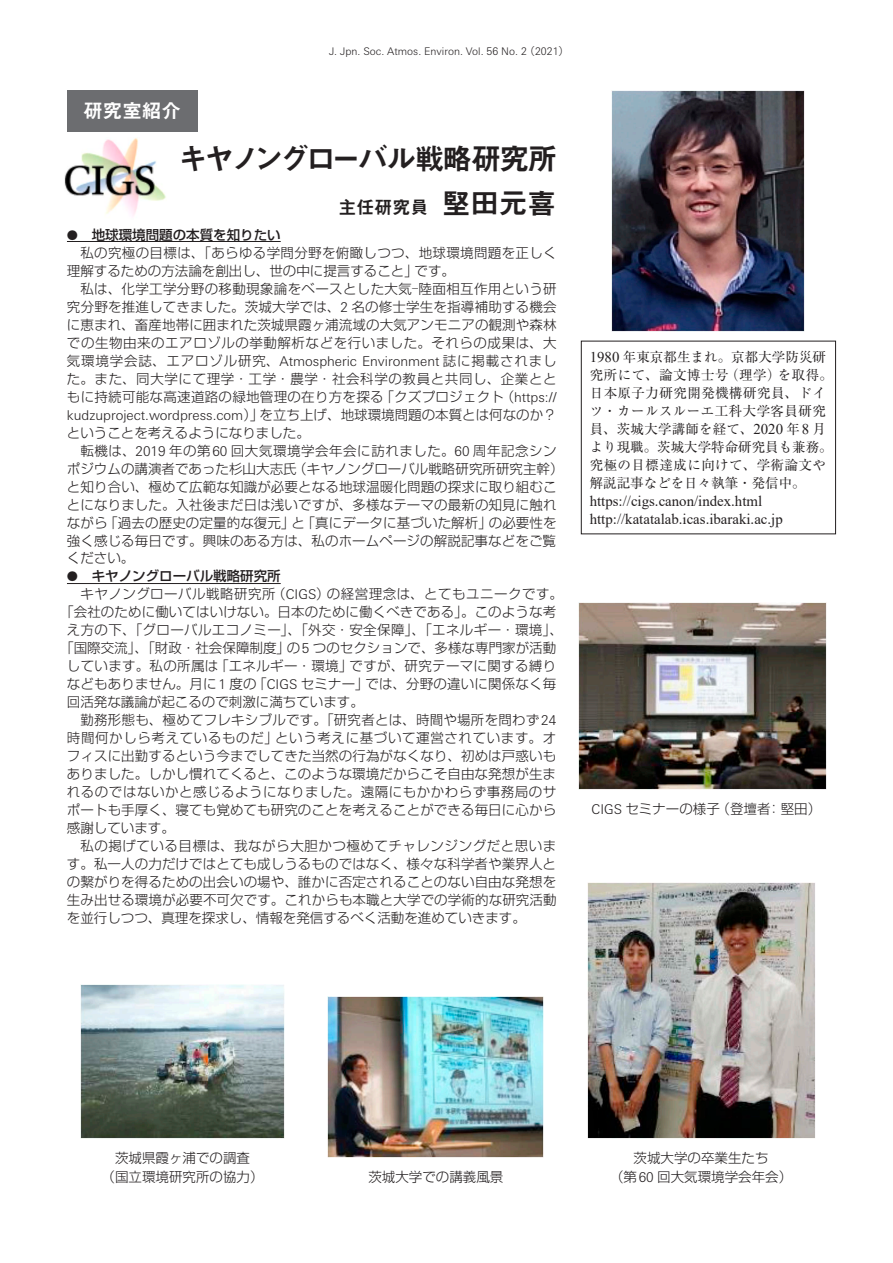
<style>
.page{position:relative;width:893px;height:1263px;background:#fff}
.page>*{position:absolute;margin:0;border:0;box-sizing:border-box;transform-origin:0 0}
.t1{font:30px "Midashi Go Pr 6 MB31";letter-spacing:-.105em;color:#231f20}
.t2{font:19.5px "Midashi Go Pr 6 MB31";color:#fff}
.t3{font:18px "Midashi Go Pr 6 MB31";color:#231f20}
.t4{font:14.85px/18px "Times New Roman";color:#231f20}
.t5{font:300 13.5px/19.5px "Shin Go Pr 6";letter-spacing:.01em;color:#231f20;text-align:center}
.t6{font:300 13.5px "Shin Go Pr 6";letter-spacing:.04em;color:#231f20}
.t7{font:13.5px/18px "Ryumin Pr 6";letter-spacing:.035em;color:#231f20}
.t8{font:300 13.5px "Shin Go Pr 6";letter-spacing:.045em;color:#231f20}
.t9{font:300 13.5px "Univers Next W1 G";color:#231f20}
.t10{font:300 13.5px "Shin Go Pr 6";letter-spacing:.06em;color:#231f20}
.t11{font:300 13.5px "Shin Go Pr 6";letter-spacing:.035em;color:#231f20}
.t12{font:500 13.5px "Shin Go Pr 6";color:#231f20}
.t13{font:300 10.5px "Univers Next W1 G";color:#231f20}
.s1{font-family:"Shin Go Pr 6"}
.s2{font-size:28.5px}
.s3{font-family:"Koz Min Pro"}
.s4{font-family:"Univers Next W1 G"}
.s5{font-family:"Times New Roman";font-size:14.85px}
</style>
<div class="page">
<div style="left:67px;top:90px;width:130px;height:41px;background:#6c6d70"></div>
<hr style="left:67px;top:241px;width:214px;height:1px;background:#231f20">
<hr style="left:67px;top:583px;width:214px;height:1px;background:#231f20">
<img style="left:579px;top:603px;width:248px;height:187px">
<img style="left:65px;top:138px;width:101px;height:78px">
<img style="left:587px;top:883px;width:228px;height:255px">
<img style="left:328px;top:997px;width:216px;height:160px">
<img style="left:81px;top:985px;width:204px;height:153px">
<img style="left:612px;top:90px;width:192px;height:242px">
<div style="left:581px;top:341px;width:255px;height:193px;border:1px solid #231f20"></div>
<h2 class="t2" style="left:83px;top:95px;width:99px">研究室紹介</h2>
<p class="t13" style="left:329px;top:45px;width:241px">J. Jpn. Soc. Atmos. Environ. Vol. 56 No. 2 <span class="s1">（</span>2021<span class="s1">）</span></p>
<h1 class="t1" style="left:178px;top:135px;width:381px">キヤノングローバル戦略研究所</h1>
<h3 class="t3" style="left:339px;top:193px;width:219px">主任研究員 <span class="s2">堅田元喜</span></h3>
<p class="t12" style="left:67px;top:223px;width:215px">● 地球環境問題の本質を知りたい</p>
<p class="t5" style="left:80px;top:241px;width:478px">私の究極の目標は、「あらゆる学問分野を俯瞰しつつ、地球環境問題を正しく</p>
<p class="t5" style="left:67px;top:259px;width:390px">理解するための方法論を創出し、世の中に提言すること」です。</p>
<p class="t5" style="left:80px;top:277px;width:478px">私は、化学工学分野の移動現象論をベースとした大気<span class="s3">‒</span>陸面相互作用という研</p>
<p class="t5" style="left:67px;top:295px;width:491px">究分野を推進してきました。茨城大学では、<span class="s4">2</span> 名の修士学生を指導補助する機会</p>
<p class="t5" style="left:67px;top:313px;width:491px">に恵まれ、畜産地帯に囲まれた茨城県霞ヶ浦流域の大気アンモニアの観測や森林</p>
<p class="t6" style="left:67px;top:331px;width:491px">での生物由来のエアロゾルの挙動解析などを行いました。それらの成果は、大</p>
<p class="t10" style="left:67px;top:349px;width:491px">気環境学会誌、エアロゾル研究、<span class="s4">Atmospheric Environment</span> 誌に掲載されまし</p>
<p class="t8" style="left:67px;top:367px;width:491px">た。また、同大学にて理学・工学・農学・社会科学の教員と共同し、企業とと</p>
<p class="t5" style="left:67px;top:385px;width:491px">もに持続可能な高速道路の緑地管理の在り方を探る「クズプロジェクト（<span class="s4">https://</span></p>
<p class="t9" style="left:67px;top:407px;width:491px">kudzuproject.wordpress.com<span class="s1">）」を立ち上げ、地球環境問題の本質とは何なのか？</span></p>
<p class="t5" style="left:67px;top:421px;width:244px">ということを考えるようになりました。</p>
<p class="t6" style="left:80px;top:439px;width:478px">転機は、<span class="s4">2019</span> 年の第<span class="s4">60</span> 回大気環境学会年会に訪れました。<span class="s4">60</span> 周年記念シン</p>
<p class="t5" style="left:67px;top:457px;width:498px">ポジウムの講演者であった杉山大志氏（キヤノングローバル戦略研究所研究主幹）</p>
<p class="t5" style="left:67px;top:475px;width:491px">と知り合い、極めて広範な知識が必要となる地球温暖化問題の探求に取り組むこ</p>
<p class="t5" style="left:67px;top:493px;width:491px">とになりました。入社後まだ日は浅いですが、多様なテーマの最新の知見に触れ</p>
<p class="t5" style="left:67px;top:511px;width:491px">ながら「過去の歴史の定量的な復元」と「真にデータに基づいた解析」の必要性を</p>
<p class="t5" style="left:67px;top:529px;width:491px">強く感じる毎日です。興味のある方は、私のホームページの解説記事などをご覧</p>
<p class="t5" style="left:67px;top:547px;width:69px">ください。</p>
<p class="t12" style="left:67px;top:565px;width:215px">● キヤノングローバル戦略研究所</p>
<p class="t11" style="left:80px;top:583px;width:484px">キヤノングローバル戦略研究所（<span class="s4">CIGS</span>）の経営理念は、とてもユニークです。</p>
<p class="t5" style="left:60px;top:601px;width:497px">「会社のために働いてはいけない。日本のために働くべきである」。このような考</p>
<p class="t5" style="left:67px;top:619px;width:498px">え方の下、「グローバルエコノミー」、「外交・安全保障」、「エネルギー・環境」、</p>
<p class="t5" style="left:60px;top:637px;width:498px">「国際交流」、「財政・社会保障制度」の<span class="s4">5</span> つのセクションで、多様な専門家が活動</p>
<p class="t5" style="left:67px;top:655px;width:491px">しています。私の所属は「エネルギー・環境」ですが、研究テーマに関する縛り</p>
<p class="t5" style="left:67px;top:673px;width:491px">などもありません。月に<span class="s4">1</span> 度の「<span class="s4">CIGS</span> セミナー」では、分野の違いに関係なく毎</p>
<p class="t5" style="left:67px;top:691px;width:298px">回活発な議論が起こるので刺激に満ちています。</p>
<p class="t5" style="left:80px;top:709px;width:477px">勤務形態も、極めてフレキシブルです。「研究者とは、時間や場所を問わず<span class="s4">24</span></p>
<p class="t8" style="left:67px;top:727px;width:491px">時間何かしら考えているものだ」という考えに基づいて運営されています。オ</p>
<p class="t5" style="left:67px;top:745px;width:491px">フィスに出勤するという今までしてきた当然の行為がなくなり、初めは戸惑いも</p>
<p class="t5" style="left:67px;top:763px;width:491px">ありました。しかし慣れてくると、このような環境だからこそ自由な発想が生ま</p>
<p class="t6" style="left:67px;top:781px;width:491px">れるのではないかと感じるようになりました。遠隔にもかかわらず事務局のサ</p>
<p class="t5" style="left:67px;top:799px;width:491px">ポートも手厚く、寝ても覚めても研究のことを考えることができる毎日に心から</p>
<p class="t5" style="left:67px;top:817px;width:109px">感謝しています。</p>
<p class="t6" style="left:80px;top:835px;width:477px">私の掲げている目標は、我ながら大胆かつ極めてチャレンジングだと思いま</p>
<p class="t5" style="left:67px;top:853px;width:491px">す。私一人の力だけではとても成しうるものではなく、様々な科学者や業界人と</p>
<p class="t5" style="left:67px;top:871px;width:491px">の繋がりを得るための出会いの場や、誰かに否定されることのない自由な発想を</p>
<p class="t5" style="left:67px;top:889px;width:491px">生み出せる環境が必要不可欠です。これからも本職と大学での学術的な研究活動</p>
<p class="t5" style="left:67px;top:907px;width:461px">を並行しつつ、真理を探求し、情報を発信するべく活動を進めていきます。</p>
<p class="t7" style="left:590px;top:347px;width:245px"><span class="s5">1980</span> 年東京都生まれ。京都大学防災研究所にて、論文博士号（理学）を取得。日本原子力研究開発機構研究員、ドイツ・カールスルーエ工科大学客員研究員、茨城大学講師を経て、<span class="s5">2020</span> 年<span class="s5">8</span> 月より現職。茨城大学特命研究員も兼務。究極の目標達成に向けて、学術論文や解説記事などを日々執筆・発信中。</p>
<p class="t4" style="left:590px;top:491px;width:195px">https://cigs.canon/index.html http://katatalab.icas.ibaraki.ac.jp</p>
<p class="t5" style="left:591px;top:798px;width:231px"><span class="s4">CIGS</span> セミナーの様子（登壇者：堅田）</p>
<p class="t5" style="left:102px;top:1146px;width:163px">茨城県霞ヶ浦での調査<br>（国立環境研究所の協力）</p>
<p class="t5" style="left:634px;top:1146px;width:137px">茨城大学の卒業生たち</p>
<p class="t5" style="left:368px;top:1166px;width:136px">茨城大学での講義風景</p>
<p class="t5" style="left:610px;top:1166px;width:184px">（第<span class="s4">60</span> 回大気環境学会年会）</p>
</div>
